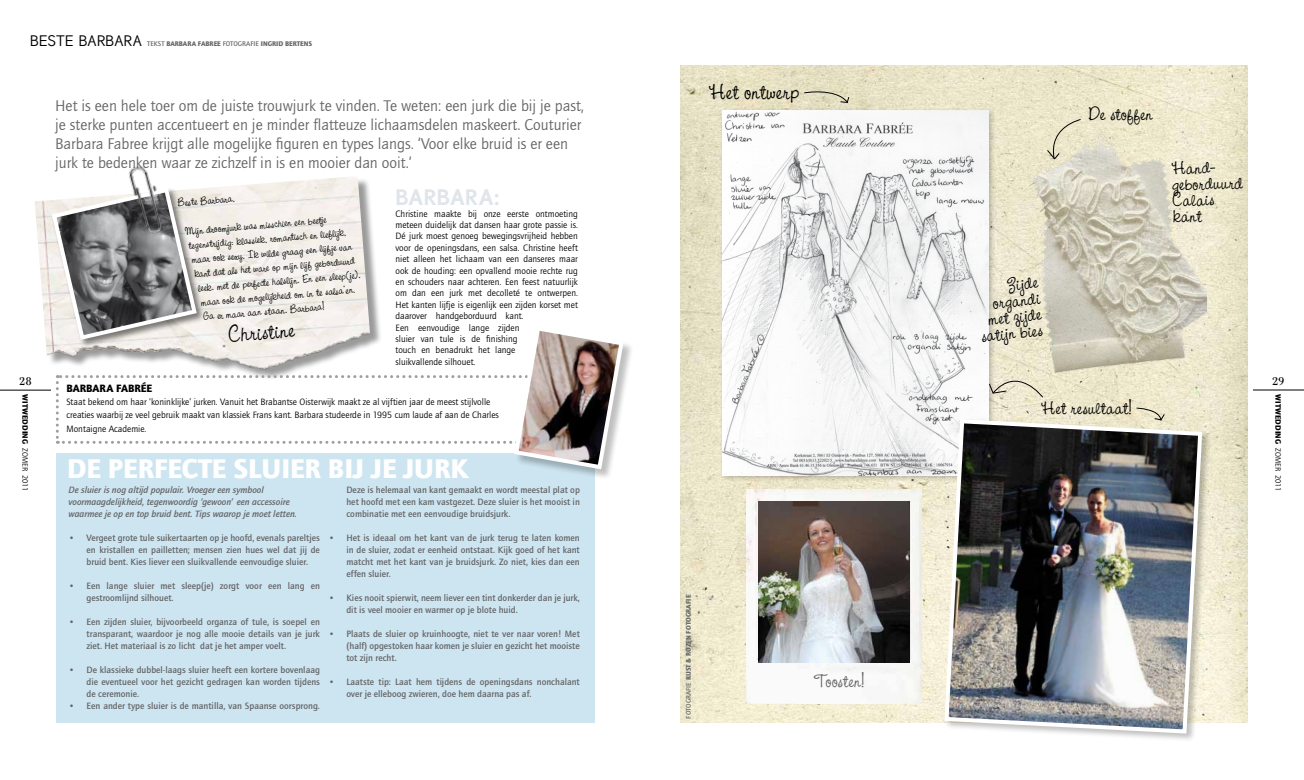
<style>
.page{position:relative;width:1304px;height:780px;background:#fff}
.page>*{position:absolute;margin:0;border:0;box-sizing:border-box;transform-origin:0 0}
.t1{font:900 28px "Quay Sans";color:#fff}
.t2{font:24px "CAC Pinafore";letter-spacing:-.005em;color:#000}
.t3{font:700 22px "Tuffy";color:#dfe5e9}
.t4{font:20px/16px "CAC Pinafore";letter-spacing:-.005em;color:#000}
.t5{font:20px "CAC Pinafore";letter-spacing:-.005em;color:#646567}
.t6{font:16px/19.2px "Quay Sans";color:#646567}
.t7{font:12px "CAC Pinafore";color:#000}
.t8{font:12px "Filosofia Unicase";color:#000}
.t9{font:900 11px "Quay Sans";color:#000}
.t10{font:500 9.5px/12px "Quay Sans";color:#646567;text-align:justify}
.t11{font:9.5px/11.4px "Quay Sans";color:#000}
.t12{font:italic 500 9.5px/12px "Quay Sans";color:#646567}
.t13{font:900 8px "Quay Sans";letter-spacing:.015em;color:#000}
.t14{font:900 7px "Quay Sans";color:#646567}
.s1{font-family:"Tuffy";font-weight:400;font-size:15px;color:#000}
.s2{font-weight:500}
.s3{font-weight:400}
</style>
<div class="page">
<img style="left:35px;top:177px;width:333px;height:179px">
<hr style="left:0;top:390px;width:51px;height:1px;background:#000">
<hr style="left:1253px;top:390px;width:51px;height:1px;background:#000">
<div style="left:57px;top:453px;width:538px;height:270px;background:#cde5f1"></div>
<img style="left:680px;top:66px;width:567px;height:657px">
<img style="left:123px;top:166px;width:47px;height:19px">
<div style="left:719px;top:107px;width:277px;height:376px;background:#000;opacity:.25"></div>
<img style="left:722px;top:111px;width:267px;height:364px">
<div style="left:943px;top:417px;width:268px;height:325px;background:#000;opacity:.25"></div>
<img style="left:942px;top:417px;width:262px;height:318px">
<svg style="left:803px;top:87px;width:47px;height:17px"></svg>
<svg style="left:1046px;top:118px;width:36px;height:13px"></svg>
<svg style="left:988px;top:364px;width:56px;height:34px;background:#e0dbc3"></svg>
<svg style="left:1135px;top:407px;width:31px;height:14px"></svg>
<div style="left:514px;top:326px;width:120px;height:153px;background:#000;opacity:.25"></div>
<svg style="left:49px;top:185px;width:577px;height:286px"></svg>
<img style="left:746px;top:490px;width:176px;height:213px">
<img style="left:759px;top:502px;width:151px;height:160px">
<img style="left:1032px;top:131px;width:175px;height:241px">
<p class="t14" style="left:30px;top:40px;width:284px"><span class="s1">BESTE BARBARA</span> <span class="s2">Tekst</span> BARBARA FABREE <span class="s2">fotografie</span> INGRID BERTENS</p>
<p class="t6" style="left:55px;top:96px;width:530px">Het is een hele toer om de juiste trouwjurk te vinden. Te weten: een jurk die bij je past, je sterke punten accentueert en je minder flatteuze lichaamsdelen maskeert. Couturier Barbara Fabree krijgt alle mogelijke figuren en types langs. ‘Voor elke bruid is er een jurk te bedenken waar ze zichzelf in is en mooier dan ooit.’</p>
<p class="t8" style="left:19px;top:374px;width:14px">28</p>
<p class="t13" style="left:30px;top:394px;width:98px;rotate:90deg">WITWEDDING <span class="s3">zomer 2011</span></p>
<p class="t7" style="left:177px;top:196px;width:59px;rotate:-5deg">Beste Barbara,</p>
<p class="t7" style="left:184px;top:224px;width:143px;rotate:-5deg">Mijn droomjurk was misschien een beetje</p>
<p class="t7" style="left:188px;top:238px;width:160px;rotate:-5deg">tegenstrijdig: klassiek, romantisch en lieflijk,</p>
<p class="t7" style="left:191px;top:252px;width:162px;rotate:-5deg">maar ook sexy. Ik wilde graag een lijfje van</p>
<p class="t7" style="left:194px;top:267px;width:162px;rotate:-5deg">kant dat als het ware op mijn lijf geborduurd</p>
<p class="t7" style="left:197px;top:281px;width:165px;rotate:-5deg">leek, met de perfecte halslijn. En een sleep(je),</p>
<p class="t7" style="left:200px;top:295px;width:156px;rotate:-5deg">maar ook de mogelijkheid om in te salsa’en.</p>
<p class="t7" style="left:203px;top:309px;width:123px;rotate:-5deg">Ga er maar aan staan, Barbara!</p>
<h2 class="t2" style="left:227px;top:320px;width:68px;rotate:-4deg">Christine</h2>
<h3 class="t3" style="left:395px;top:183px;width:105px">BARBARA:</h3>
<p class="t11" style="left:395px;top:208px;width:184px">Christine maakte bij onze eerste ontmoeting meteen duidelijk dat dansen haar grote passie is.<br>Dé jurk moest genoeg bewegingsvrijheid hebben voor de openingsdans, een salsa. Christine heeft niet alleen het lichaam van een danseres maar ook de houding: een opvallend mooie rechte rug en schouders naar achteren. Een feest natuurlijk om dan een jurk met decolleté te ontwerpen.<br>Het kanten lijfje is eigenlijk een zijden korset met daarover handgeborduurd kant.<br>Een eenvoudige lange zijden<br>sluier van tule is de finishing<br>touch en benadrukt het lange<br>sluikvallende silhouet.</p>
<p class="t9" style="left:67px;top:381px;width:87px">BARBARA FABRÉE</p>
<p class="t11" style="left:67px;top:395px;width:434px;line-height:13.4px">Staat bekend om haar ‘koninklijke’ jurken. Vanuit het Brabantse Oisterwijk maakt ze al vijftien jaar de meest stijlvolle creaties waarbij ze veel gebruik maakt van klassiek Frans kant. Barbara studeerde in 1995 cum laude af aan de Charles<br>Montaigne Academie.</p>
<h1 class="t1" style="left:67px;top:452px;width:403px">DE PERFECTE SLUIER BIJ JE JURK</h1>
<p class="t12" style="left:69px;top:484px;width:230px">De sluier is nog altijd populair. Vroeger een symbool voormaagdelijkheid, tegenwoordig ‘gewoon’ een accessoire waarmee je op en top bruid bent. Tips waarop je moet letten.</p>
<p class="t10" style="left:87px;top:532px;width:235px;text-indent:-18px">• Vergeet grote tule suikertaarten op je hoofd, evenals pareltjes en kristallen en pailletten; mensen zien hues wel dat jij de bruid bent. Kies liever een sluikvallende eenvoudige sluier.</p>
<p class="t10" style="left:87px;top:580px;width:235px;text-indent:-18px">• Een lange sluier met sleep(je) zorgt voor een lang en gestroomlijnd silhouet.</p>
<p class="t10" style="left:87px;top:616px;width:235px;text-indent:-18px">• Een zijden sluier, bijvoorbeeld organza of tule, is soepel en transparant, waardoor je nog alle mooie details van je jurk ziet. Het materiaal is zo licht dat je het amper voelt.</p>
<p class="t10" style="left:87px;top:664px;width:235px;text-indent:-18px">• De klassieke dubbel-laags sluier heeft een kortere bovenlaag die eventueel voor het gezicht gedragen kan worden tijdens de ceremonie.</p>
<p class="t10" style="left:69px;top:700px;width:253px">• Een ander type sluier is de mantilla, van Spaanse oorsprong.</p>
<p class="t10" style="left:346px;top:484px;width:235px">Deze is helemaal van kant gemaakt en wordt meestal plat op het hoofd met een kam vastgezet. Deze sluier is het mooist in combinatie met een eenvoudige bruidsjurk.</p>
<p class="t10" style="left:346px;top:532px;width:235px;text-indent:-18px">• Het is ideaal om het kant van de jurk terug te laten komen in de sluier, zodat er eenheid ontstaat. Kijk goed of het kant matcht met het kant van je bruidsjurk. Zo niet, kies dan een effen sluier.</p>
<p class="t10" style="left:346px;top:592px;width:235px;text-indent:-18px">• Kies nooit spierwit, neem liever een tint donkerder dan je jurk, dit is veel mooier en warmer op je blote huid.</p>
<p class="t10" style="left:346px;top:628px;width:235px;text-indent:-18px">• Plaats de sluier op kruinhoogte, niet te ver naar voren! Met (half) opgestoken haar komen je sluier en gezicht het mooiste tot zijn recht.</p>
<p class="t10" style="left:346px;top:676px;width:235px;text-indent:-18px">• Laatste tip: Laat hem tijdens de openingsdans nonchalant over je elleboog zwieren, doe hem daarna pas af.</p>
<h2 class="t2" style="left:709px;top:77px;width:92px">Het ontwerp</h2>
<p class="t14" style="left:684px;top:718px;width:125px;rotate:-90deg"><span class="s2">fotografie</span> RIJST &amp; ROZEN FOTOGRAFIE</p>
<h3 class="t5" style="left:813px;top:668px;width:53px">Toosten!</h3>
<h3 class="t4" style="left:1088px;top:106px;width:66px">De stoffen</h3>
<h3 class="t4" style="left:1172px;top:160px;width:72px;rotate:-1deg">Hand&shy;geborduurd<br>Calais kant</h3>
<h3 class="t4" style="left:975px;top:280px;width:64px;text-align:right;rotate:-6deg">Zijde organdi met zijde satijn bies</h3>
<h3 class="t4" style="left:1041px;top:399px;width:92px">Het resultaat!</h3>
<p class="t8" style="left:1272px;top:374px;width:14px">29</p>
<p class="t13" style="left:1283px;top:394px;width:98px;rotate:90deg">WITWEDDING <span class="s3">zomer 2011</span></p>
</div>
